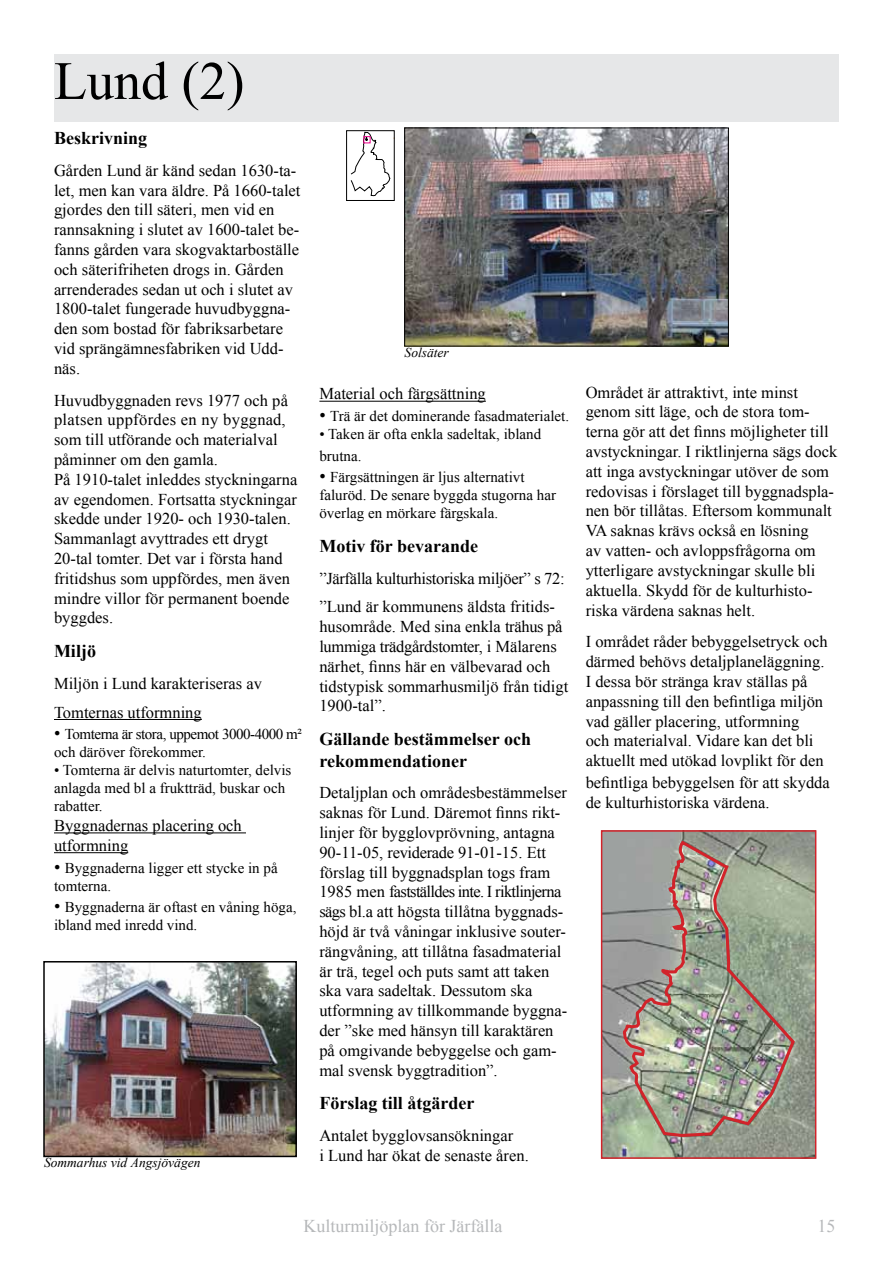
<style>
.page{position:relative;width:893px;height:1263px;background:#fff}
.page>*{position:absolute;margin:0;border:0;box-sizing:border-box;transform-origin:0 0}
.t1{font:54px "Times New Roman";color:#000}
.t2{font:700 18px/21.6px "Times New Roman";color:#000}
.t3{font:18px "Times New Roman";color:#b6b8ba}
.t4{font:16.5px/19.8px "Times New Roman";color:#000}
.t5{font:16.5px/28.8px "Times New Roman";letter-spacing:-.02em;color:#000}
.t6{font:15px/18px "Times New Roman";color:#000}
.t7{font:15px/18px "Times New Roman";letter-spacing:-.03em;color:#000}
.t8{font:italic 13.5px "Times New Roman";color:#000}
.s1{font-size:18px}
</style>
<div class="page">
<div style="left:54px;top:54px;width:785px;height:68px;background:#e6e7e8"></div>
<div style="left:346px;top:130px;width:48px;height:71px;border:1px solid #000"></div>
<svg style="left:351px;top:132px;width:44px;height:64px"></svg>
<hr style="left:54px;top:719px;width:148px;height:1px;background:#000">
<hr style="left:54px;top:832px;width:192px;height:1px;background:#000">
<hr style="left:54px;top:852px;width:74px;height:1px;background:#000">
<hr style="left:319px;top:401px;width:167px;height:1px;background:#000">
<img style="left:406px;top:130px;width:321px;height:214px">
<div style="left:404px;top:128px;width:325px;height:218px;border:1px solid #000"></div>
<img style="left:46px;top:964px;width:248px;height:190px">
<div style="left:43px;top:961px;width:254px;height:196px;border:2px solid #000"></div>
<img style="left:604px;top:833px;width:209px;height:323px">
<div style="left:601px;top:830px;width:215px;height:329px;border:2px solid #d2232a"></div>
<img style="left:620px;top:830px;width:177px;height:308px">
<h1 class="t1" style="left:54px;top:45px;width:192px">Lund (2)</h1>
<p class="t2" style="left:54px;top:127px;width:95px">Beskrivning</p>
<p class="t4" style="left:54px;top:160px;width:248px">Gården Lund är känd sedan 1630-ta&shy;let, men kan vara äldre. På 1660-talet gjordes den till säteri, men vid en rannsakning i slutet av 1600-talet be&shy;fanns gården vara skogvaktarboställe och säterifriheten drogs in. Gården arrenderades sedan ut och i slutet av 1800-talet fungerade huvudbyggna&shy;den som bostad för fabriksarbetare vid sprängämnesfabriken vid Udd&shy;näs.</p>
<p class="t4" style="left:54px;top:390px;width:245px">Huvudbyggnaden revs 1977 och på platsen uppfördes en ny byggnad, som till utförande och materialval påminner om den gamla.<br>På 1910-talet inleddes styckningarna av egendomen. Fortsatta styckningar skedde under 1920- och 1930-talen.<br>Sammanlagt avyttrades ett drygt<br>20-tal tomter. Det var i första hand fritidshus som uppfördes, men även mindre villor för permanent boende byggdes.</p>
<p class="t2" style="left:54px;top:640px;width:43px">Miljö</p>
<p class="t4" style="left:54px;top:669px;width:210px;line-height:28.8px">Miljön i Lund karakteriseras av<br>Tomternas utformning</p>
<p class="t7" style="left:54px;top:725px;width:249px"><span class="s1">•</span> Tomterna är stora, uppemot 3000-4000 m² och däröver förekommer.</p>
<p class="t6" style="left:54px;top:761px;width:239px">• Tomterna är delvis naturtomter, delvis anlagda med bl a fruktträd, buskar och rabatter.</p>
<p class="t4" style="left:54px;top:815px;width:189px">Byggnadernas placering och utformning</p>
<p class="t6" style="left:54px;top:858px;width:225px"><span class="s1">•</span> Byggnaderna ligger ett stycke in på tomterna.</p>
<p class="t6" style="left:54px;top:898px;width:244px"><span class="s1">•</span> Byggnaderna är oftast en våning höga, ibland med inredd vind.</p>
<p class="t8" style="left:44px;top:1153px;width:158px">Sommarhus vid Ängsjövägen</p>
<p class="t8" style="left:405px;top:343px;width:46px">Solsäter</p>
<p class="t4" style="left:319px;top:384px;width:168px">Material och färgsättning</p>
<p class="t6" style="left:319px;top:407px;width:251px"><span class="s1">•</span> Trä är det dominerande fasadmaterialet.</p>
<p class="t6" style="left:319px;top:423px;width:223px;line-height:21.6px">• Taken är ofta enkla sadeltak, ibland brutna.</p>
<p class="t6" style="left:319px;top:468px;width:238px"><span class="s1">•</span> Färgsättningen är ljus alternativt faluröd. De senare byggda stugorna har överlag en mörkare färgskala.</p>
<p class="t2" style="left:319px;top:534px;width:160px">Motiv för bevarande</p>
<p class="t5" style="left:319px;top:563px;width:247px">”Järfälla kulturhistoriska miljöer” s 72: ”Lund är kommunens äldsta fritids-</p>
<p class="t4" style="left:319px;top:616px;width:250px">husområde. Med sina enkla trähus på lummiga trädgårdstomter, i Mälarens närhet, finns här en välbevarad och tidstypisk sommarhusmiljö från tidigt<br>1900-tal”.</p>
<p class="t2" style="left:319px;top:728px;width:213px">Gällande bestämmelser och rekommendationer</p>
<p class="t4" style="left:319px;top:783px;width:249px">Detaljplan och områdesbestämmelser saknas för Lund. Däremot finns rikt&shy;linjer för bygglovprövning, antagna 90-11-05, reviderade 91-01-15. Ett förslag till byggnadsplan togs fram 1985 men fastställdes inte. I riktlinjerna sägs bl.a att högsta tillåtna byggnads&shy;höjd är två våningar inklusive souter&shy;rängvåning, att tillåtna fasadmaterial är trä, tegel och puts samt att taken ska vara sadeltak. Dessutom ska utformning av tillkommande byggna&shy;der ”ske med hänsyn till karaktären på omgivande bebyggelse och gam&shy;mal svensk byggtradition”.</p>
<p class="t2" style="left:319px;top:1092px;width:156px">Förslag till åtgärder</p>
<p class="t4" style="left:319px;top:1125px;width:211px">Antalet bygglovsansökningar<br>i Lund har ökat de senaste åren.</p>
<p class="t4" style="left:586px;top:382px;width:253px">Området är attraktivt, inte minst genom sitt läge, och de stora tom&shy;terna gör att det finns möjligheter till avstyckningar. I riktlinjerna sägs dock att inga avstyckningar utöver de som redovisas i förslaget till byggnadspla&shy;nen bör tillåtas. Eftersom kommunalt VA saknas krävs också en lösning<br>av vatten- och avloppsfrågorna om ytterligare avstyckningar skulle bli aktuella. Skydd för de kulturhisto&shy;riska värdena saknas helt.</p>
<p class="t4" style="left:586px;top:632px;width:243px">I området råder bebyggelsetryck och därmed behövs detaljplaneläggning.<br>I dessa bör stränga krav ställas på anpassning till den befintliga miljön vad gäller placering, utformning<br>och materialval. Vidare kan det bli aktuellt med utökad lovplikt för den</p>
<p class="t4" style="left:586px;top:772px;width:246px">befintliga bebyggelsen för att skydda de kulturhistoriska värdena.</p>
<p class="t3" style="left:303px;top:1213px;width:200px">Kulturmiljöplan för Järfälla</p>
<p class="t3" style="left:817px;top:1213px;width:19px">15</p>
</div>
